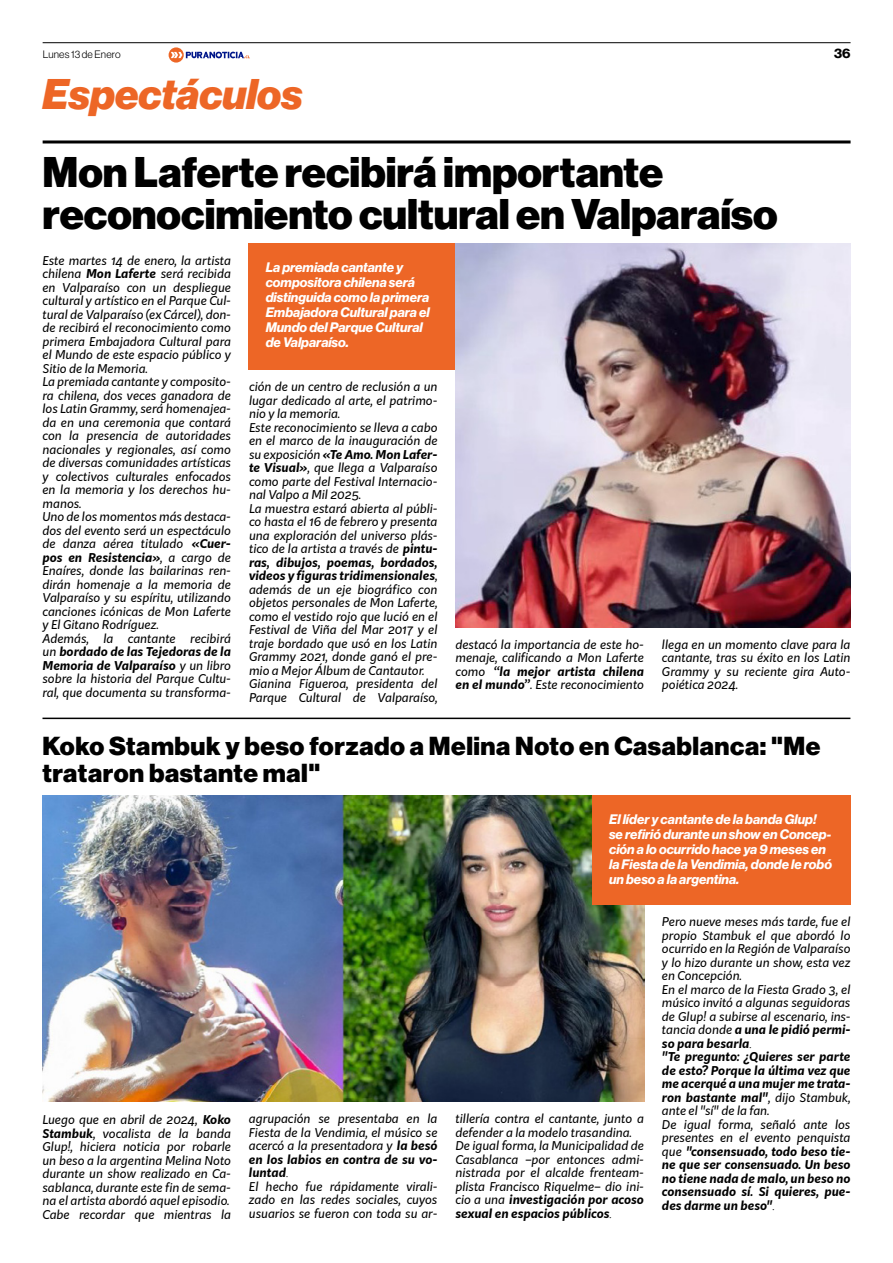
<style>
.page{position:relative;width:893px;height:1263px;background:#fff}
.page>*{position:absolute;margin:0;border:0;box-sizing:border-box;transform-origin:0 0}
.t1{font:900 42px/42px "Neue Haas Display";color:#000}
.t2{font:italic 900 42px "Neue Haas Display";color:#ed6626}
.t3{font:900 25.5px/27px "Neue Haas Display";letter-spacing:.02em;color:#000}
.t4{font:italic 700 13.5px/15px "Neue Haas Display";color:#fff}
.t5{font:13.5px "N Haas Grotesk DS Pro 75 Bd";color:#000}
.t6{font:italic 12px/13.5px "Kit Sans";color:#000}
.t7{font:10.5px "N Haas Grotesk DS Pro 45 Lt";letter-spacing:.02em;color:#000}
.s1{font-weight:700}
.s2{font-family:"Times New Roman"}
</style>
<div class="page">
<hr style="left:43px;top:140px;width:808px;height:3px;background:#000">
<svg style="left:169px;top:47px;width:81px;height:16px"></svg>
<hr style="left:43px;top:42px;width:808px;height:1px;background:#000">
<hr style="left:42px;top:718px;width:808px;height:1px;background:#000">
<img style="left:43px;top:795px;width:601px;height:306px">
<div style="left:592px;top:795px;width:258px;height:110px;background:#ed6626"></div>
<img style="left:455px;top:243px;width:395px;height:384px">
<div style="left:249px;top:243px;width:206px;height:127px;background:#ed6626"></div>
<p class="t7" style="left:43px;top:49px;width:79px">Lunes 13 de Enero</p>
<p class="t5" style="left:834px;top:45px;width:18px">36</p>
<h1 class="t2" style="left:43px;top:70px;width:262px">Espectáculos</h1>
<h1 class="t1" style="left:43px;top:152px;width:737px">Mon Laferte recibirá importante reconocimiento cultural en Valparaíso</h1>
<p class="t4" style="left:266px;top:260px;width:166px">La premiada cantante y compositora chilena será distinguida como la primera<br>Embajadora Cultural para el<br>Mundo del Parque Cultural de Valparaíso.</p>
<p class="t6" style="left:43px;top:253px;width:190px">Este martes 14 de enero, la artista chilena <span class="s1">Mon Laferte</span> será recibida en Valparaíso con un despliegue cultural y artístico en el Parque Cul&shy;tural de Valparaíso (ex Cárcel), don&shy;de recibirá el reconocimiento como primera Embajadora Cultural para el Mundo de este espacio público y<br>Sitio de la Memoria.<br>La premiada cantante y composito&shy;ra chilena, dos veces ganadora de los Latin Grammy, será homenajea&shy;da en una ceremonia que contará con la presencia de autoridades nacionales y regionales, así como de diversas comunidades artísticas y colectivos culturales enfocados en la memoria y los derechos hu&shy;manos.<br>Uno de los momentos más destaca&shy;dos del evento será un espectáculo de danza aérea titulado <span class="s1">«Cuer&shy;pos en Resistencia»</span>, a cargo de<br>Enaíres, donde las bailarinas ren&shy;dirán homenaje a la memoria de<br>Valparaíso y su espíritu, utilizando canciones icónicas de Mon Laferte y El Gitano Rodríguez.<br>Además, la cantante recibirá un <span class="s1">bordado de las Tejedoras de la<br>Memoria de Valparaíso</span> y un libro sobre la historia del Parque Cultu&shy;ral, que documenta su transforma-</p>
<p class="t6" style="left:249px;top:379px;width:190px">ción de un centro de reclusión a un lugar dedicado al arte, el patrimo&shy;nio y la memoria.<br>Este reconocimiento se lleva a cabo en el marco de la inauguración de su exposición <span class="s1">«Te Amo. Mon Lafer&shy;te Visual»</span>, que llega a Valparaíso como parte del Festival Internacio&shy;nal Valpo a Mil 2025.<br>La muestra estará abierta al públi&shy;co hasta el 16 de febrero y presenta una exploración del universo plás&shy;tico de la artista a través de <span class="s1">pintu&shy;ras, dibujos, poemas, bordados, videos y figuras tridimensionales</span>, además de un eje biográfico con objetos personales de Mon Laferte, como el vestido rojo que lució en el<br>Festival de Viña del Mar 2017 y el traje bordado que usó en los Latin<br>Grammy 2021, donde ganó el pre&shy;mio a Mejor Álbum de Cantautor.<br>Gianina Figueroa, presidenta del<br>Parque Cultural de Valparaíso,</p>
<p class="t6" style="left:455px;top:637px;width:190px;text-align:justify">destacó la importancia de este ho&shy;menaje, calificando a Mon Laferte como <span class="s1">“la mejor artista chilena en el mundo”</span>. Este reconocimiento</p>
<p class="t6" style="left:662px;top:637px;width:190px;text-align:justify">llega en un momento clave para la cantante, tras su éxito en los Latin Grammy y su reciente gira Auto&shy;poiética 2024.</p>
<h2 class="t3" style="left:43px;top:733px;width:779px">Koko Stambuk y beso forzado a Melina Noto en Casablanca: "Me trataron bastante mal"</h2>
<p class="t4" style="left:609px;top:812px;width:224px">El líder y cantante de la banda Glup! se refirió durante un show en Concep&shy;ción a lo ocurrido hace ya 9 meses en la Fiesta de la Vendimia, donde le robó un beso a la argentina.</p>
<p class="t6" style="left:42px;top:1112px;width:190px;text-align:justify">Luego que en abril de 2024, <span class="s1">Koko Stambuk</span>, vocalista de la banda Glup!, hiciera noticia por robarle un beso a la argentina Melina Noto durante un show realizado en Ca&shy;sablanca, durante este fin de sema&shy;na el artista abordó aquel episodio.<br>Cabe recordar que mientras la</p>
<p class="t6" style="left:249px;top:1111px;width:190px">agrupación se presentaba en la<br>Fiesta de la Vendimia, el músico se acercó a la presentadora y <span class="s1">la besó en los labios en contra de su vo&shy;luntad</span><span class="s2">.<br></span>El hecho fue rápidamente virali&shy;zado en las redes sociales, cuyos usuarios se fueron con toda su ar-</p>
<p class="t6" style="left:455px;top:1111px;width:190px">tillería contra el cantante, junto a defender a la modelo trasandina.<br>De igual forma, la Municipalidad de Casablanca –por entonces admi&shy;nistrada por el alcalde frenteam&shy;plista Francisco Riquelme– dio ini&shy;cio a una <span class="s1">investigación por acoso sexual en espacios públicos</span><span class="s2">.</span></p>
<p class="t6" style="left:662px;top:914px;width:190px">Pero nueve meses más tarde, fue el propio Stambuk el que abordó lo ocurrido en la Región de Valparaíso y lo hizo durante un show, esta vez en Concepción.<br>En el marco de la Fiesta Grado 3, el músico invitó a algunas seguidoras de Glup! a subirse al escenario, ins&shy;tancia donde <span class="s1">a una le pidió permi&shy;so para besarla</span><span class="s2">.<br></span><span class="s1">"Te pregunto: ¿Quieres ser parte de esto? Porque la última vez que me acerqué a una mujer me trata&shy;ron bastante mal"</span>, dijo Stambuk, ante el "sí" de la fan.<br>De igual forma, señaló ante los presentes en el evento penquista que <span class="s1">"consensuado, todo beso tie&shy;ne que ser consensuado. Un beso no tiene nada de malo, un beso no consensuado sí. Si quieres, pue&shy;des darme un beso"</span><span class="s2">.</span></p>
</div>
